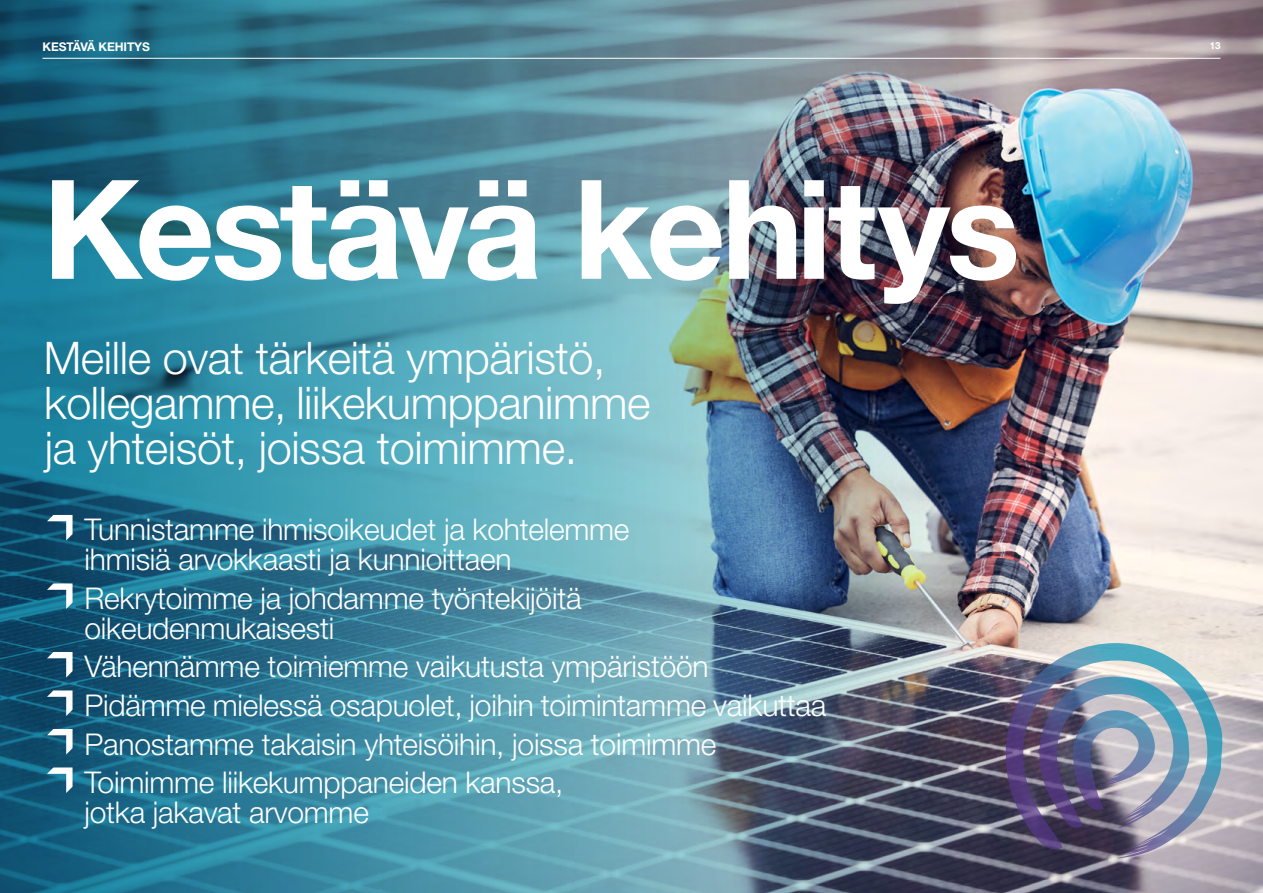
<style>
.page{position:relative;width:1263px;height:893px;background:#fff}
.page>*{position:absolute;margin:0;border:0;box-sizing:border-box;transform-origin:0 0}
.t1{font:700 138px "Helvetica Neue LT Std";letter-spacing:-.035em;color:#fff}
.t2{font:300 45px/45px "Helvetica Neue LT Std";letter-spacing:-.01em;color:#fff}
.t3{font:300 30px/38.5px "Helvetica Neue LT Std";letter-spacing:-.01em;color:#fff}
.t4{font:700 12px "Helvetica Neue LT Std";letter-spacing:-.01em;color:#fff}
.t5{font:700 9.75px "AN Helvetica Neue LT Pro";color:#fff}
</style>
<div class="page">
<img style="left:1053px;top:0;width:210px;height:893px">
<img style="left:0;top:0;width:1053px;height:893px">
<svg style="left:1006px;top:643px;width:218px;height:215px;background:#848ca2"></svg>
<svg style="left:47px;top:515px;width:26px;height:25px"></svg>
<svg style="left:47px;top:583px;width:26px;height:26px"></svg>
<svg style="left:47px;top:652px;width:26px;height:25px"></svg>
<svg style="left:47px;top:690px;width:26px;height:26px"></svg>
<svg style="left:47px;top:729px;width:26px;height:25px"></svg>
<svg style="left:47px;top:767px;width:26px;height:26px"></svg>
<hr style="left:43px;top:58px;width:1177px;height:1px;background:#fff">
<p class="t4" style="left:43px;top:39px;width:109px">KESTÄVÄ KEHITYS</p>
<p class="t5" style="left:1210px;top:40px;width:12px">13</p>
<h1 class="t1" style="left:43px;top:144px;width:979px">Kestävä kehitys</h1>
<h2 class="t2" style="left:44px;top:334px;width:608px">Meille ovat tärkeitä ympäristö, kollegamme, liikekumppanimme ja yhteisöt, joissa toimimme.</h2>
<p class="t3" style="left:85px;top:514px;width:546px;line-height:30px">Tunnistamme ihmisoikeudet ja kohtelemme ihmisiä arvokkaasti ja kunnioittaen</p>
<p class="t3" style="left:85px;top:583px;width:499px;line-height:30px">Rekrytoimme ja johdamme työntekijöitä oikeudenmukaisesti</p>
<p class="t3" style="left:85px;top:647px;width:743px">Vähennämme toimiemme vaikutusta ympäristöön Pidämme mielessä osapuolet, joihin toimintamme vaikuttaa Panostamme takaisin yhteisöihin, joissa toimimme Toimimme liikekumppaneiden kanssa,</p>
<p class="t3" style="left:85px;top:792px;width:286px">jotka jakavat arvomme</p>
</div>
